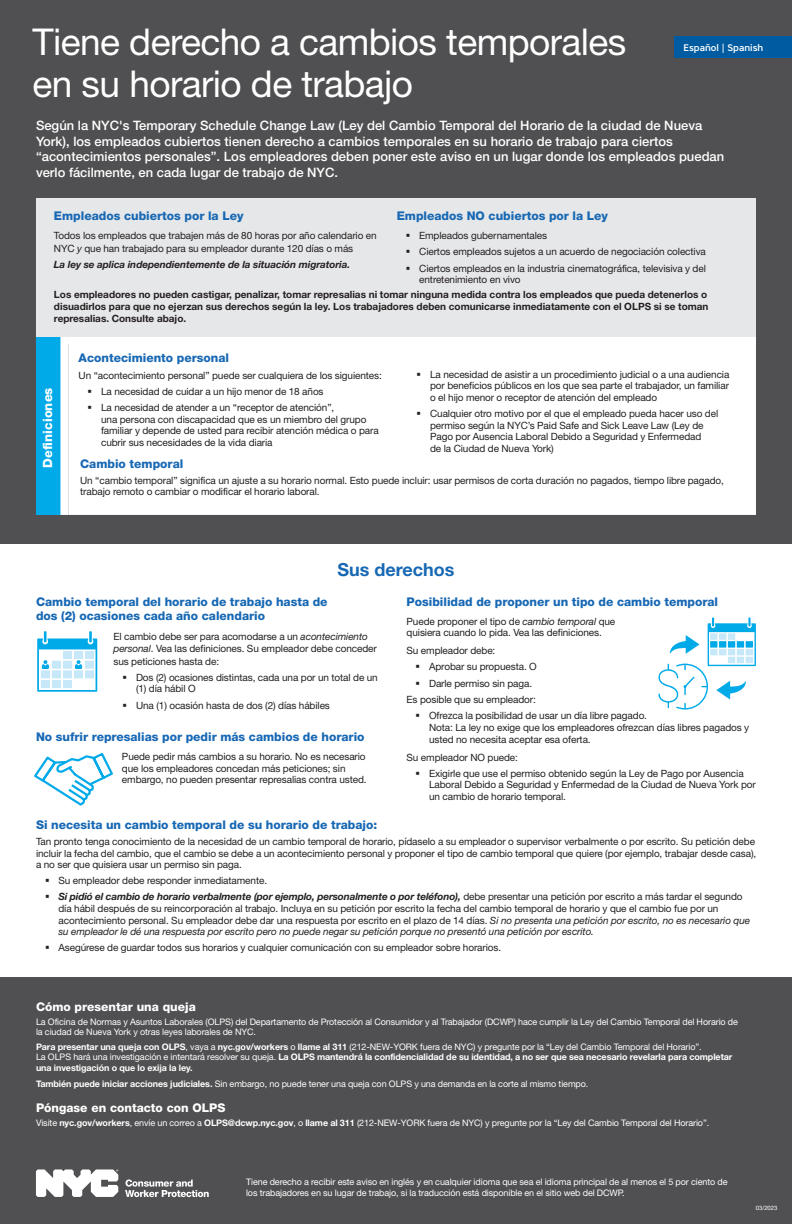
<style>
.page{position:relative;width:792px;height:1224px;background:#505052}
.page>*{position:absolute;margin:0;border:0;box-sizing:border-box;transform-origin:0 0}
.t1{font:37px/42.6px "Helvetica Neue LT Std";letter-spacing:-.015em;color:#fff}
.t2{font:700 18px "Helvetica Neue LT Std";color:#1768b4}
.t3{font:500 13px/15.6px "Helvetica Neue LT Std";color:#fff}
.t4{font:800 12.8px "Helvetica Neue LT Std";letter-spacing:.005em;color:#fff}
.subhead{font:800 12px/13.9px "Helvetica Neue LT Std";color:#1768b4}
.t5{font:800 12px "Helvetica Neue LT Std";color:#fff}
.body{font:10px/11.6px "Helvetica Neue LT Std";letter-spacing:-.01em;color:#231f20}
.subhead-2{font:700 10px/11.6px "Helvetica Neue LT Std";color:#231f20}
.body-2{font:italic 700 10px "Helvetica Neue LT Std";letter-spacing:-.005em;color:#231f20}
.Language{font:500 9.5px "Core Sans A55";color:#fff}
.body-3{font:9px/10.4px "Helvetica Neue LT Std";letter-spacing:-.01em;color:#fff}
.body-4{font:700 9px/10.4px "Helvetica Neue LT Std";letter-spacing:-.01em;color:#fff}
.t6{font:6px "Helvetica Neue LT Std";letter-spacing:-.005em;color:#fff}
.s1{font-style:italic}
.s2{font-weight:700;font-style:italic}
.s3{font-weight:400}
.s4{font-weight:700}
</style>
<div class="page">
<div style="left:0;top:544px;width:792px;height:432px;background:#fff"></div>
<div style="left:36px;top:198px;width:720px;height:139px;background:#e6e7e9"></div>
<div style="left:36px;top:337px;width:24px;height:178px;background:#00aae9"></div>
<svg style="left:60px;top:337px;width:9px;height:178px;background:#eef6fa"></svg>
<div style="left:69px;top:337px;width:687px;height:178px;background:#fff"></div>
<svg style="left:37px;top:631px;width:60px;height:61px"></svg>
<svg style="left:34px;top:753px;width:79px;height:53px"></svg>
<svg style="left:125px;top:1179px;width:84px;height:18px"></svg>
<svg style="left:36px;top:1169px;width:82px;height:28px"></svg>
<div style="left:675px;top:36px;width:117px;height:22px;background:#015ba0"></div>
<svg style="left:658px;top:618px;width:98px;height:92px"></svg>
<p class="t1" style="left:33px;top:20px;width:595px">Tiene derecho a cambios temporales en su horario de trabajo</p>
<p class="Language" style="left:684px;top:41px;width:81px">Español | Spanish</p>
<p class="t3" style="left:36px;top:118px;width:690px">Según la NYC's Temporary Schedule Change Law (Ley del Cambio Temporal del Horario de la ciudad de Nueva York), los empleados cubiertos tienen derecho a cambios temporales en su horario de trabajo para ciertos “acontecimientos personales”. Los empleadores deben poner este aviso en un lugar donde los empleados puedan verlo fácilmente, en cada lugar de trabajo de NYC.</p>
<p class="subhead" style="left:54px;top:209px;width:191px">Empleados cubiertos por la Ley</p>
<p class="subhead" style="left:397px;top:209px;width:213px">Empleados NO cubiertos por la Ley</p>
<p class="body" style="left:54px;top:229px;width:324px;line-height:12.8px">Todos los empleados que trabajen más de 80 horas por año calendario en<br>NYC <span class="s1">y</span> que han trabajado para su empleador durante 120 días o más</p>
<p class="body-2" style="left:54px;top:258px;width:298px">La ley se aplica independientemente de la situación migratoria.</p>
<p class="body" style="left:419px;top:230px;width:130px">Empleados gubernamentales</p>
<p class="body" style="left:419px;top:246px;width:288px">Ciertos empleados sujetos a un acuerdo de negociación colectiva</p>
<p class="body" style="left:419px;top:262px;width:288px">Ciertos empleados en la industria cinematográfica, televisiva y del entretenimiento en vivo</p>
<p class="subhead-2" style="left:54px;top:289px;width:656px">Los empleadores no pueden castigar, penalizar, tomar represalias ni tomar ninguna medida contra los empleados que pueda detenerlos o disuadirlos para que no ejerzan sus derechos según la ley. Los trabajadores deben comunicarse inmediatamente con el OLPS si se toman represalias. Consulte abajo.</p>
<p class="t4" style="left:40px;top:468px;width:82px;rotate:-90deg">Definiciones</p>
<p class="subhead" style="left:79px;top:350px;width:152px">Acontecimiento personal</p>
<p class="body" style="left:79px;top:369px;width:305px">Un “acontecimiento personal” puede ser cualquiera de los siguientes:</p>
<p class="body" style="left:101px;top:385px;width:224px">La necesidad de cuidar a un hijo menor de 18 años</p>
<p class="body" style="left:101px;top:402px;width:279px">La necesidad de atender a un “receptor de atención”,<br>una persona con discapacidad que es un miembro del grupo familiar y depende de usted para recibir atención médica o para cubrir sus necesidades de la vida diaria</p>
<p class="subhead" style="left:80px;top:456px;width:105px">Cambio temporal</p>
<p class="body" style="left:80px;top:474px;width:645px">Un “cambio temporal” significa un ajuste a su horario normal. Esto puede incluir: usar permisos de corta duración no pagados, tiempo libre pagado, trabajo remoto o cambiar o modificar el horario laboral.</p>
<p class="body" style="left:430px;top:368px;width:301px;text-align:justify">La necesidad de asistir a un procedimiento judicial o a una audiencia por beneficios públicos en los que sea parte el trabajador, un familiar o el hijo menor o receptor de atención del empleado</p>
<p class="body" style="left:430px;top:408px;width:290px">Cualquier otro motivo por el que el empleado pueda hacer uso del permiso según la NYC’s Paid Safe and Sick Leave Law (Ley de Pago por Ausencia Laboral Debido a Seguridad y Enfermedad<br>de la Ciudad de Nueva York)</p>
<p class="t2" style="left:337px;top:558px;width:119px">Sus derechos</p>
<p class="subhead" style="left:36px;top:595px;width:293px">Cambio temporal del horario de trabajo hasta de dos (2) ocasiones cada año calendario</p>
<p class="subhead" style="left:407px;top:595px;width:313px">Posibilidad de proponer un tipo de cambio temporal</p>
<p class="body" style="left:407px;top:615px;width:210px">Puede proponer el tipo de <span class="s1">cambio temporal</span> que quisiera cuando lo pida. Vea las definiciones.</p>
<p class="body" style="left:407px;top:644px;width:90px">Su empleador debe:</p>
<p class="body" style="left:429px;top:660px;width:109px">Aprobar su propuesta. O</p>
<p class="body" style="left:429px;top:677px;width:105px">Darle permiso sin paga.</p>
<p class="body" style="left:407px;top:693px;width:131px">Es posible que su empleador:</p>
<p class="body" style="left:429px;top:710px;width:322px">Ofrezca la posibilidad de usar un día libre pagado.<br>Nota: La ley no exige que los empleadores ofrezcan días libres pagados y</p>
<p class="body" style="left:429px;top:734px;width:163px">usted no necesita aceptar esa oferta.</p>
<p class="body" style="left:407px;top:751px;width:113px">Su empleador NO puede:</p>
<p class="body" style="left:429px;top:767px;width:328px">Exigirle que use el permiso obtenido según la Ley de Pago por Ausencia<br>Laboral Debido a Seguridad y Enfermedad de la Ciudad de Nueva York por un cambio de horario temporal.</p>
<p class="body" style="left:114px;top:631px;width:265px">El cambio debe ser para acomodarse a un <span class="s1">acontecimiento personal</span>. Vea las definiciones. Su empleador debe conceder</p>
<p class="body" style="left:114px;top:655px;width:107px">sus peticiones hasta de:</p>
<p class="body" style="left:136px;top:671px;width:243px">Dos (2) ocasiones distintas, cada una por un total de un (1) día hábil O</p>
<p class="body" style="left:136px;top:699px;width:195px">Una (1) ocasión hasta de dos (2) días hábiles</p>
<p class="subhead" style="left:36px;top:730px;width:330px">No sufrir represalias por pedir más cambios de horario</p>
<p class="body" style="left:122px;top:751px;width:246px">Puede pedir más cambios a su horario. No es necesario que los empleadores concedan más peticiones; sin embargo, no pueden presentar represalias contra usted.</p>
<p class="subhead" style="left:36px;top:818px;width:343px">Si necesita un cambio temporal de su horario de trabajo:</p>
<p class="body" style="left:36px;top:836px;width:722px;text-align:justify">Tan pronto tenga conocimiento de la necesidad de un cambio temporal de horario, pídaselo a su empleador o supervisor verbalmente o por escrito. Su petición debe incluir la fecha del cambio, que el cambio se debe a un acontecimiento personal y proponer el tipo de cambio temporal que quiere (por ejemplo, trabajar desde casa), a no ser que quisiera usar un permiso sin paga.</p>
<p class="body" style="left:58px;top:875px;width:210px">Su empleador debe responder inmediatamente.</p>
<p class="body" style="left:58px;top:891px;width:693px"><span class="s2">Si pidió el cambio de horario verbalmente (por ejemplo, personalmente o por teléfono),</span> debe presentar una petición por escrito a más tardar el segundo día hábil después de su reincorporación al trabajo. Incluya en su petición por escrito la fecha del cambio temporal de horario y que el cambio fue por un acontecimiento personal. Su empleador debe dar una respuesta por escrito en el plazo de 14 días. <span class="s1">Si no presenta una petición por escrito, no es necesario que su empleador le dé una respuesta por escrito pero no puede negar su petición porque no presentó una petición por escrito.</span></p>
<p class="body" style="left:58px;top:942px;width:444px">Asegúrese de guardar todos sus horarios y cualquier comunicación con su empleador sobre horarios.</p>
<p class="t5" style="left:36px;top:999px;width:161px">Cómo presentar una queja</p>
<p class="body-3" style="left:36px;top:1016px;width:704px">La Oficina de Normas y Asuntos Laborales (OLPS) del Departamento de Protección al Consumidor y al Trabajador (DCWP) hace cumplir la Ley del Cambio Temporal del Horario de la ciudad de Nueva York y otras leyes laborales de NYC.</p>
<p class="body-4" style="left:36px;top:1041px;width:698px">Para presentar una queja con OLPS<span class="s3">, vaya a</span> nyc.gov/workers <span class="s3">o</span> llame al 311 <span class="s3">(212-NEW-YORK fuera de NYC) y pregunte por la “Ley del Cambio Temporal del Horario”.<br>La OLPS hará una investigación e intentará resolver su queja.</span> La OLPS mantendrá la confidencialidad de su identidad, a no ser que sea necesario revelarla para completar una investigación o que lo exija la ley.</p>
<p class="body-3" style="left:36px;top:1078px;width:554px"><span class="s4">También puede iniciar acciones judiciales.</span> Sin embargo, no puede tener una queja con OLPS y una demanda en la corte al mismo tiempo.</p>
<p class="t5" style="left:36px;top:1100px;width:191px">Póngase en contacto con OLPS</p>
<p class="body-3" style="left:36px;top:1117px;width:675px">Visite <span class="s4">nyc.gov/workers</span>, envíe un correo a <span class="s4">OLPS@dcwp.nyc.gov</span>, o <span class="s4">llame al 311</span> (212-NEW-YORK fuera de NYC) y pregunte por la “Ley del Cambio Temporal del Horario”.</p>
<p class="body-3" style="left:246px;top:1177px;width:483px">Tiene derecho a recibir este aviso en inglés y en cualquier idioma que sea el idioma principal de al menos el 5 por ciento de los trabajadores en su lugar de trabajo, si la traducción está disponible en el sitio web del DCWP.</p>
<p class="t6" style="left:756px;top:1204px;width:23px">03/2023</p>
</div>
